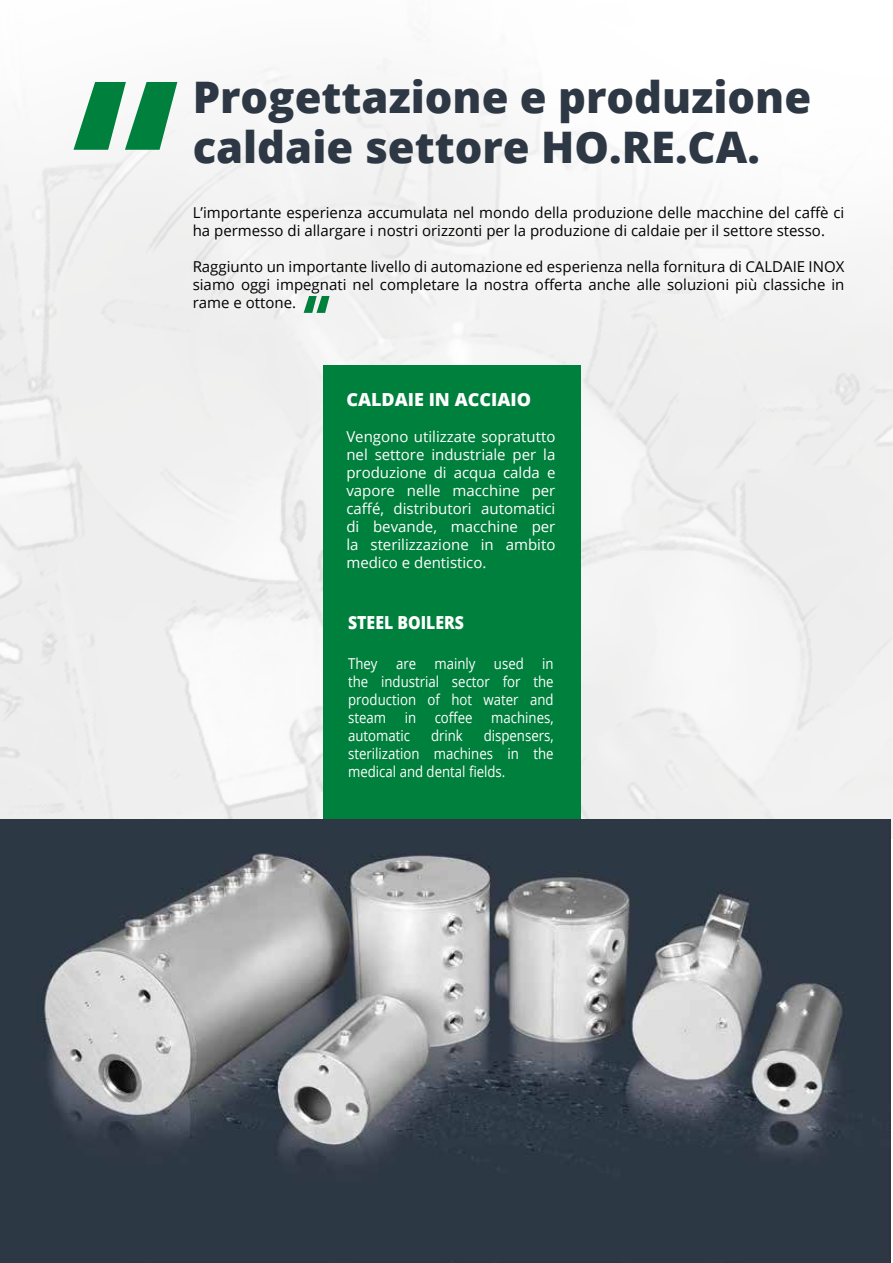
<style>
.page{position:relative;width:893px;height:1263px;background:#fff}
.page>*{position:absolute;margin:0;border:0;box-sizing:border-box;transform-origin:0 0}
.t1{font:800 43.5px/49.5px "Open Sans";color:#2e3844}
.t2{font:800 18px "Open Sans";color:#fff}
.t3{font:800 18px "Open Sans";color:#fff;scale:.88 1}
.t4{font:15px/18px "Open Sans";color:#000}
.t5{font:15px/18px "Open Sans";color:#fff;text-align:justify}
.t6{font:15px/18px "Open Sans";color:#fff;text-align:justify;scale:.88 1}
</style>
<div class="page">
<img style="left:0;top:58px;width:893px;height:781px">
<svg style="left:304px;top:296px;width:26px;height:17px"></svg>
<svg style="left:74px;top:82px;width:103px;height:68px"></svg>
<div style="left:323px;top:366px;width:258px;height:897px;background:#00803d"></div>
<img style="left:0;top:819px;width:890px;height:444px">
<h1 class="t1" style="left:193px;top:70px;width:620px">Progettazione e produzione caldaie settore HO.RE.CA.</h1>
<p class="t4" style="left:193px;top:203px;width:653px">L’importante esperienza accumulata nel mondo della produzione delle macchine del caffè ci ha permesso di allargare i nostri orizzonti per la produzione di caldaie per il settore stesso.</p>
<p class="t4" style="left:193px;top:257px;width:653px;text-align:justify">Raggiunto un importante livello di automazione ed esperienza nella fornitura di CALDAIE INOX siamo oggi impegnati nel completare la nostra offerta anche alle soluzioni più classiche in rame e ottone.</p>
<p class="t2" style="left:346px;top:386px;width:186px">CALDAIE IN ACCIAIO</p>
<p class="t5" style="left:346px;top:427px;width:211px">Vengono utilizzate sopratutto nel settore industriale per la produzione di acqua calda e vapore nelle macchine per caffé, distributori automatici di bevande, macchine per la sterilizzazione in ambito medico e dentistico.</p>
<p class="t3" style="left:348px;top:609px;width:133px">STEEL BOILERS</p>
<p class="t6" style="left:348px;top:654px;width:235px">They are mainly used in the industrial sector for the production of hot water and steam in coffee machines, automatic</p>
<p class="t6" style="left:348px;top:726px;width:235px;text-indent:136px">dispensers, sterilization machines in the medical and dental fields.</p>
<p class="t6" style="left:431px;top:726px;width:38px">drink</p>
</div>
